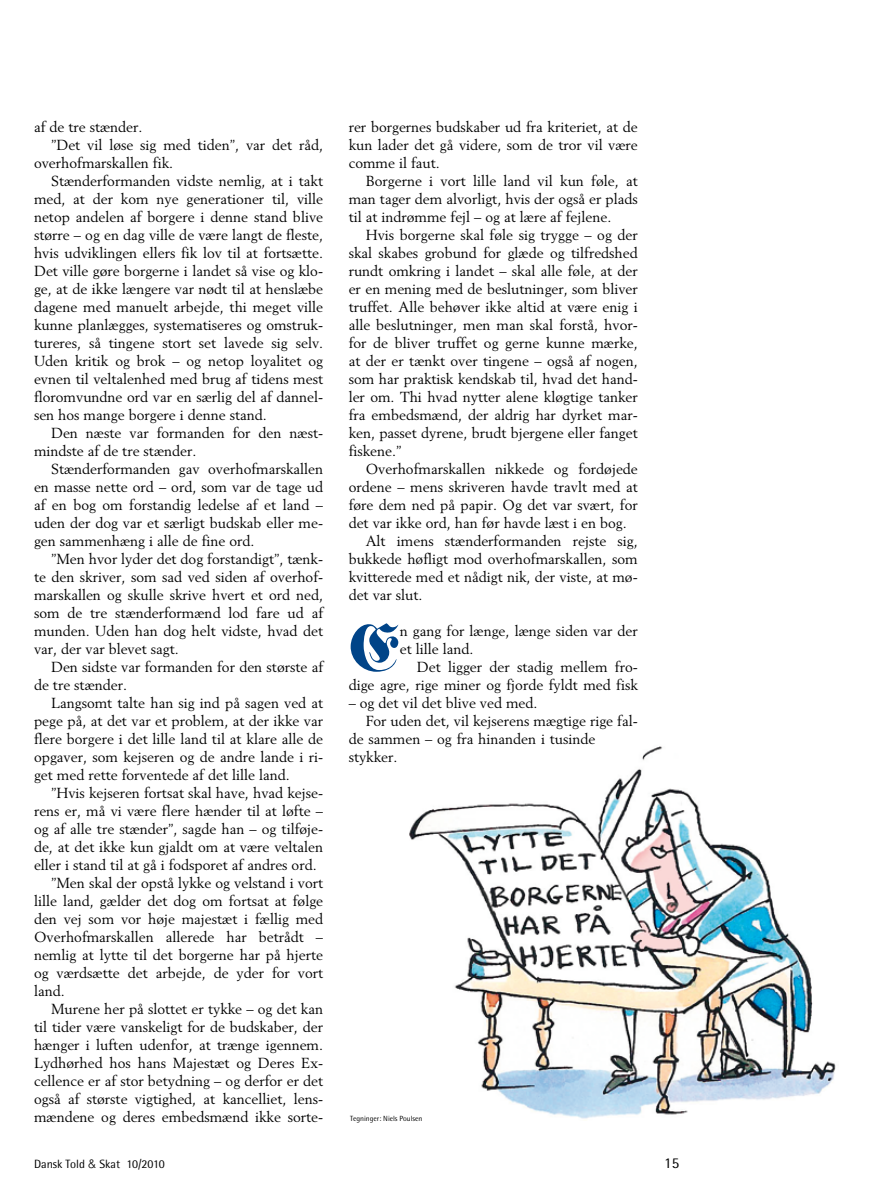
<style>
.page{position:relative;width:893px;height:1191px;background:#fff}
.page>*{position:absolute;margin:0;border:0;box-sizing:border-box;transform-origin:0 0}
.t1{font:61.2px "Fraktur Font";color:#048}
.t2{font:15px "Rotis Semi Sans";color:#000}
.t3{font:14.4px/18px "Berling";color:#000;text-align:justify}
.t4{font:12px "Rotis Semi Sans";color:#000}
.t5{font:7.5px "Rotis Semi Sans";color:#000}
.s1{font-family:"Helvetica";font-weight:300}
</style>
<div class="page">
<img style="left:409px;top:746px;width:427px;height:373px">
<p class="t3" style="left:34px;top:117px;width:110px">af de tre stænder.</p>
<p class="t3" style="left:51px;top:135px;width:274px">”Det vil løse sig med tiden”, var det råd,</p>
<p class="t3" style="left:34px;top:153px;width:141px">overhofmarskallen fik.</p>
<p class="t3" style="left:51px;top:171px;width:274px">Stænderformanden vidste nemlig, at i takt</p>
<p class="t3" style="left:34px;top:189px;width:291px">med, at der kom nye generationer til, ville</p>
<p class="t3" style="left:34px;top:207px;width:291px">netop andelen af borgere i denne stand blive</p>
<p class="t3" style="left:34px;top:225px;width:291px">større – og en dag ville de være langt de fleste,</p>
<p class="t3" style="left:34px;top:243px;width:291px">hvis udviklingen ellers fik lov til at fortsætte.</p>
<p class="t3" style="left:34px;top:261px;width:291px">Det ville gøre borgerne i landet så vise og klo-</p>
<p class="t3" style="left:34px;top:279px;width:291px">ge, at de ikke længere var nødt til at henslæbe</p>
<p class="t3" style="left:34px;top:297px;width:291px">dagene med manuelt arbejde, thi meget ville</p>
<p class="t3" style="left:34px;top:315px;width:291px">kunne planlægges, systematiseres og omstruk-</p>
<p class="t3" style="left:34px;top:333px;width:291px">tureres, så tingene stort set lavede sig selv.</p>
<p class="t3" style="left:34px;top:351px;width:291px">Uden kritik og brok – og netop loyalitet og</p>
<p class="t3" style="left:34px;top:369px;width:291px">evnen til veltalenhed med brug af tidens mest</p>
<p class="t3" style="left:34px;top:387px;width:291px">floromvundne ord var en særlig del af dannel-</p>
<p class="t3" style="left:34px;top:405px;width:234px">sen hos mange borgere i denne stand.</p>
<p class="t3" style="left:51px;top:423px;width:274px">Den næste var formanden for den næst-</p>
<p class="t3" style="left:34px;top:441px;width:164px">mindste af de tre stænder.</p>
<p class="t3" style="left:51px;top:459px;width:274px">Stænderformanden gav overhofmarskallen</p>
<p class="t3" style="left:34px;top:477px;width:291px">en masse nette ord – ord, som var de tage ud</p>
<p class="t3" style="left:34px;top:495px;width:291px">af en bog om forstandig ledelse af et land –</p>
<p class="t3" style="left:34px;top:513px;width:291px">uden der dog var et særligt budskab eller me-</p>
<p class="t3" style="left:34px;top:531px;width:222px">gen sammenhæng i alle de fine ord.</p>
<p class="t3" style="left:51px;top:549px;width:274px">”Men hvor lyder det dog forstandigt”, tænk-</p>
<p class="t3" style="left:34px;top:567px;width:291px">te den skriver, som sad ved siden af overhof-</p>
<p class="t3" style="left:34px;top:585px;width:291px">marskallen og skulle skrive hvert et ord ned,</p>
<p class="t3" style="left:34px;top:603px;width:291px">som de tre stænderformænd lod fare ud af</p>
<p class="t3" style="left:34px;top:621px;width:291px">munden. Uden han dog helt vidste, hvad det</p>
<p class="t3" style="left:34px;top:639px;width:146px">var, der var blevet sagt.</p>
<p class="t3" style="left:51px;top:657px;width:274px">Den sidste var formanden for den største af</p>
<p class="t3" style="left:34px;top:675px;width:95px">de tre stænder.</p>
<p class="t3" style="left:51px;top:693px;width:274px">Langsomt talte han sig ind på sagen ved at</p>
<p class="t3" style="left:34px;top:711px;width:291px">pege på, at det var et problem, at der ikke var</p>
<p class="t3" style="left:34px;top:729px;width:291px">flere borgere i det lille land til at klare alle de</p>
<p class="t3" style="left:34px;top:747px;width:291px">opgaver, som kejseren og de andre lande i ri-</p>
<p class="t3" style="left:34px;top:765px;width:257px">get med rette forventede af det lille land.</p>
<p class="t3" style="left:51px;top:783px;width:274px">”Hvis kejseren fortsat skal have, hvad kejse-</p>
<p class="t3" style="left:34px;top:801px;width:291px">rens er, må vi være flere hænder til at løfte –</p>
<p class="t3" style="left:34px;top:819px;width:291px">og af alle tre stænder”, sagde han – og tilføje-</p>
<p class="t3" style="left:34px;top:837px;width:291px">de, at det ikke kun gjaldt om at være veltalen</p>
<p class="t3" style="left:34px;top:855px;width:284px">eller i stand til at gå i fodsporet af andres ord.</p>
<p class="t3" style="left:51px;top:873px;width:274px">”Men skal der opstå lykke og velstand i vort</p>
<p class="t3" style="left:34px;top:891px;width:291px">lille land, gælder det dog om fortsat at følge</p>
<p class="t3" style="left:34px;top:909px;width:291px">den vej som vor høje majestæt i fællig med</p>
<p class="t3" style="left:34px;top:927px;width:291px">Overhofmarskallen allerede har betrådt –</p>
<p class="t3" style="left:34px;top:945px;width:291px">nemlig at lytte til det borgerne har på hjerte</p>
<p class="t3" style="left:34px;top:963px;width:291px">og værdsætte det arbejde, de yder for vort</p>
<p class="t3" style="left:34px;top:981px;width:32px">land.</p>
<p class="t3" style="left:51px;top:999px;width:274px">Murene her på slottet er tykke – og det kan</p>
<p class="t3" style="left:34px;top:1017px;width:291px">til tider være vanskeligt for de budskaber, der</p>
<p class="t3" style="left:34px;top:1035px;width:291px">hænger i luften udenfor, at trænge igennem.</p>
<p class="t3" style="left:34px;top:1053px;width:291px">Lydhørhed hos hans Majestæt og Deres Ex-</p>
<p class="t3" style="left:34px;top:1071px;width:291px">cellence er af stor betydning – og derfor er det</p>
<p class="t3" style="left:34px;top:1089px;width:291px">også af største vigtighed, at kancelliet, lens-</p>
<p class="t3" style="left:34px;top:1107px;width:291px">mændene og deres embedsmænd ikke sorte-</p>
<p class="t3" style="left:349px;top:117px;width:291px">rer borgernes budskaber ud fra kriteriet, at de kun lader det gå videre, som de tror vil være comme il faut.</p>
<p class="t3" style="left:349px;top:171px;width:291px;text-indent:17px">Borgerne i vort lille land vil kun føle, at man tager dem alvorligt, hvis der også er plads til at indrømme fejl – og at lære af fejlene.</p>
<p class="t3" style="left:349px;top:225px;width:291px;text-indent:17px">Hvis borgerne skal føle sig trygge – og der skal skabes grobund for glæde og tilfredshed rundt omkring i landet – skal alle føle, at der er en mening med de beslutninger, som bliver truffet. Alle behøver ikke altid at være enig i alle beslutninger, men man skal forstå, hvor&shy;for de bliver truffet og gerne kunne mærke, at der er tænkt over tingene – også af nogen, som har praktisk kendskab til, hvad det hand&shy;ler om. Thi hvad nytter alene kløgtige tanker fra embedsmænd, der aldrig har dyrket mar&shy;ken, passet dyrene, brudt bjergene eller fanget fiskene.”</p>
<p class="t3" style="left:366px;top:459px;width:274px">Overhofmarskallen nikkede og fordøjede</p>
<p class="t3" style="left:349px;top:477px;width:291px">ordene – mens skriveren havde travlt med at</p>
<p class="t3" style="left:349px;top:495px;width:291px">føre dem ned på papir. Og det var svært, for</p>
<p class="t3" style="left:349px;top:513px;width:280px">det var ikke ord, han før havde læst i en bog.</p>
<p class="t3" style="left:366px;top:531px;width:274px">Alt imens stænderformanden rejste sig,</p>
<p class="t3" style="left:349px;top:549px;width:291px">bukkede høfligt mod overhofmarskallen, som</p>
<p class="t3" style="left:349px;top:567px;width:291px">kvitterede med et nådigt nik, der viste, at mø-</p>
<p class="t3" style="left:349px;top:585px;width:75px">det var slut.</p>
<h1 class="t1" style="left:349px;top:607px;width:53px">E</h1>
<p class="t3" style="left:400px;top:621px;width:240px">n gang for længe, længe siden var der et lille land.</p>
<p class="t3" style="left:349px;top:657px;width:291px;text-align:right">Det ligger der stadig mellem fro-<br>dige agre, rige miner og fjorde fyldt med fisk</p>
<p class="t3" style="left:349px;top:693px;width:190px">– og det vil det blive ved med.</p>
<p class="t3" style="left:366px;top:711px;width:274px">For uden det, vil kejserens mægtige rige fal-</p>
<p class="t3" style="left:349px;top:729px;width:248px">de sammen – og fra hinanden i tusinde</p>
<p class="t3" style="left:349px;top:747px;width:50px">stykker.</p>
<p class="t5" style="left:350px;top:1114px;width:74px">Tegninger: Niels Poulsen</p>
<p class="t4" style="left:34px;top:1157px;width:132px">Dansk Told <span class="s1">&amp;</span> Skat 10/2010</p>
<p class="t2" style="left:664px;top:1154px;width:17px">15</p>
</div>
